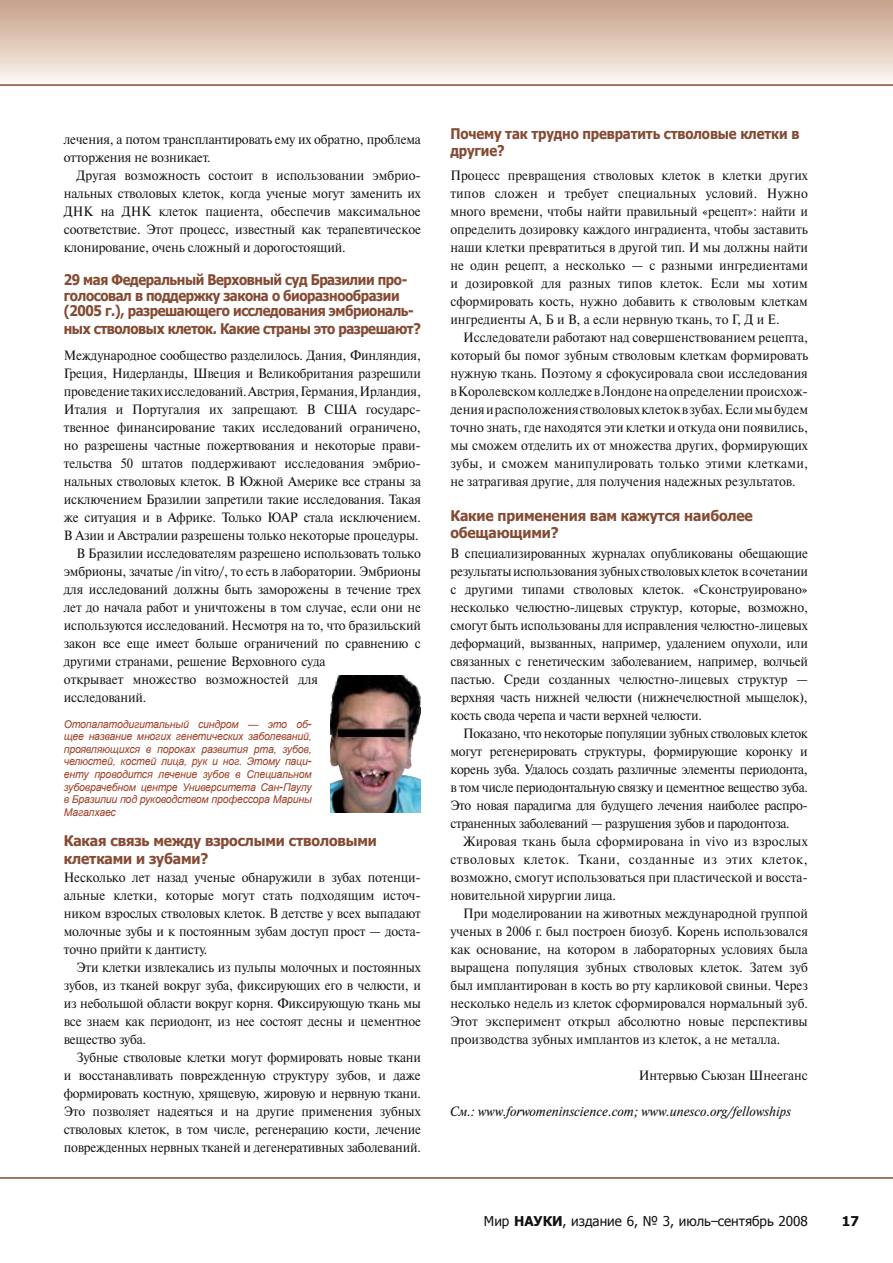
<style>
.page{position:relative;width:893px;height:1263px;background:#fff}
.page>*{position:absolute;margin:0;border:0;box-sizing:border-box;transform-origin:0 0}
.t1{font:700 14.7px/15.8px "Frutiger";letter-spacing:-.03em;color:#854b34;scale:.9 1}
.t2{font:700 14.7px/18px "Frutiger";letter-spacing:-.01em;color:#854b34;scale:.95 1}
.t3{font:700 14.7px/17.7px "Frutiger";letter-spacing:-.01em;color:#854b34;scale:.9 1}
.t4{font:13.5px/18px "Newton C";letter-spacing:-.01em;color:#121212;text-align:justify;scale:.95 1}
.t5{font:italic 13.5px "Newton C";color:#121212}
.t6{font:13.5px "Frutiger";color:#121212}
.t7{font:700 13.5px "Frutiger";color:#121212}
.t8{font:italic 10.5px/12.6px "Frutiger";letter-spacing:-.015em;color:#9d4027;text-align:justify}
.s1{font-weight:700}
</style>
<div class="page">
<div style="left:0;top:0;width:893px;height:85px;background:linear-gradient(to bottom,#c69f87,#fdf8f1)"></div>
<hr style="left:0;top:84px;width:893px;height:2px;background:#854b34">
<hr style="left:0;top:1177px;width:893px;height:2px;background:#854b34">
<img style="left:330px;top:675px;width:91px;height:137px">
<p class="t4" style="left:64px;top:130px;width:377px">лечения, а потом трансплантировать ему их обратно, проблема отторжения не возникает.</p>
<p class="t4" style="left:64px;top:166px;width:377px;text-indent:13px">Другая возможность состоит в использовании эмбрио&shy;нальных стволовых клеток, когда ученые могут заменить их ДНК на ДНК клеток пациента, обеспечив максимальное соответствие. Этот процесс, известный как терапевтическое клонирование, очень сложный и дорогостоящий.</p>
<p class="t1" style="left:64px;top:271px;width:390px">29 мая Федеральный Верховный суд Бразилии про&shy;голосовал в поддержку закона о биоразнообразии (2005 г.), разрешающего исследования эмбриональ-</p>
<p class="t1" style="left:64px;top:320px;width:398px">ных стволовых клеток. Какие страны это разрешают?</p>
<p class="t4" style="left:64px;top:346px;width:377px">Международное сообщество разделилось. Дания, Финляндия,</p>
<p class="t4" style="left:64px;top:364px;width:377px">Греция, Нидерланды, Швеция и Великобритания разрешили</p>
<p class="t4" style="left:64px;top:382px;width:377px">проведение таких исследований. Австрия, Германия, Ирландия,</p>
<p class="t4" style="left:64px;top:400px;width:377px">Италия и Португалия их запрещают. В США государс-</p>
<p class="t4" style="left:64px;top:418px;width:377px">твенное финансирование таких исследований ограничено,</p>
<p class="t4" style="left:64px;top:436px;width:377px">но разрешены частные пожертвования и некоторые прави-</p>
<p class="t4" style="left:64px;top:454px;width:377px">тельства 50 штатов поддерживают исследования эмбрио-</p>
<p class="t4" style="left:64px;top:472px;width:378px">нальных стволовых клеток. В Южной Америке все страны за</p>
<p class="t4" style="left:64px;top:490px;width:377px">исключением Бразилии запретили такие исследования. Такая</p>
<p class="t4" style="left:64px;top:508px;width:377px">же ситуация и в Африке. Только ЮАР стала исключением.</p>
<p class="t4" style="left:64px;top:526px;width:375px">В Азии и Австралии разрешены только некоторые процедуры.</p>
<p class="t4" style="left:77px;top:544px;width:364px">В Бразилии исследователям разрешено использовать только</p>
<p class="t4" style="left:64px;top:562px;width:377px">эмбрионы, зачатые /in vitro/, то есть в лаборатории. Эмбрионы</p>
<p class="t4" style="left:64px;top:580px;width:377px">для исследований должны быть заморожены в течение трех</p>
<p class="t4" style="left:64px;top:598px;width:377px">лет до начала работ и уничтожены в том случае, если они не</p>
<p class="t4" style="left:64px;top:616px;width:377px">используются исследований. Несмотря на то, что бразильский</p>
<p class="t4" style="left:64px;top:634px;width:377px">закон все еще имеет больше ограничений по сравнению с</p>
<p class="t4" style="left:64px;top:652px;width:277px">другими странами, решение Верховного суда</p>
<p class="t4" style="left:64px;top:670px;width:269px">открывает множество возможностей для</p>
<p class="t4" style="left:64px;top:688px;width:88px">исследований.</p>
<p class="t8" style="left:64px;top:718px;width:250px">Отопалатодигитальный синдром — это об&shy;щее название многих генетических заболеваний, проявляющихся в пороках развития рта, зубов, челюстей, костей лица, рук и ног. Этому паци&shy;енту проводится лечение зубов в Специальном зубоврачебном центре Университета Сан-Паулу в Бразилии под руководством профессора Марины Магалхаес</p>
<p class="t2" style="left:64px;top:831px;width:331px">Какая связь между взрослыми стволовыми клетками и зубами?</p>
<p class="t4" style="left:64px;top:868px;width:377px">Несколько лет назад ученые обнаружили в зубах потенци&shy;альные клетки, которые могут стать подходящим источ&shy;ником взрослых стволовых клеток. В детстве у всех выпадают молочные зубы и к постоянным зубам доступ прост — доста&shy;точно прийти к дантисту.</p>
<p class="t4" style="left:64px;top:958px;width:378px;text-indent:13px">Эти клетки извлекались из пульпы молочных и постоянных зубов, из тканей вокруг зуба, фиксирующих его в челюсти, и из небольшой области вокруг корня. Фиксирующую ткань мы все знаем как периодонт, из нее состоят десны и цементное вещество зуба.</p>
<p class="t4" style="left:64px;top:1048px;width:377px;text-indent:13px">Зубные стволовые клетки могут формировать новые ткани и восстанавливать поврежденную структуру зубов, и даже формировать костную, хрящевую, жировую и нервную ткани.<br>Это позволяет надеяться и на другие применения зубных стволовых клеток, в том числе, регенерацию кости, лечение поврежденных нервных тканей и дегенеративных заболеваний.</p>
<p class="t3" style="left:450px;top:124px;width:389px">Почему так трудно превратить стволовые клетки в другие?</p>
<p class="t4" style="left:450px;top:166px;width:378px">Процесс превращения стволовых клеток в клетки других типов сложен и требует специальных условий. Нужно много времени, чтобы найти правильный «рецепт»: найти и определить дозировку каждого инградиента, чтобы заставить наши клетки превратиться в другой тип. И мы должны найти не один рецепт, а несколько — с разными ингредиентами и дозировкой для разных типов клеток. Если мы хотим сформировать кость, нужно добавить к стволовым клеткам ингредиенты А, Б и В, а если нервную ткань, то Г, Д и Е.</p>
<p class="t4" style="left:450px;top:328px;width:378px;text-indent:13px">Исследователи работают над совершенствованием рецепта, который бы помог зубным стволовым клеткам формировать нужную ткань. Поэтому я сфокусировала свои исследования в Королевском колледже в Лондоне на определении происхож&shy;дения и расположения стволовых клеток в зубах. Если мы будем точно знать, где находятся эти клетки и откуда они появились, мы сможем отделить их от множества других, формирующих зубы, и сможем манипулировать только этими клетками, не затрагивая другие, для получения надежных результатов.</p>
<p class="t2" style="left:450px;top:506px;width:320px">Какие применения вам кажутся наиболее обещающими?</p>
<p class="t4" style="left:450px;top:544px;width:378px">В специализированных журналах опубликованы обещающие результаты использования зубных стволовых клеток в сочетании с другими типами стволовых клеток. «Сконструировано» несколько челюстно-лицевых структур, которые, возможно, смогут быть использованы для исправления челюстно-лицевых деформаций, вызванных, например, удалением опухоли, или связанных с генетическим заболеванием, например, волчьей пастью. Среди созданных челюстно-лицевых структур — верхняя часть нижней челюсти (нижнечелюстной мыщелок), кость свода черепа и части верхней челюсти.</p>
<p class="t4" style="left:450px;top:724px;width:378px;text-indent:13px">Показано, что некоторые популяции зубных стволовых клеток могут регенерировать структуры, формирующие коронку и корень зуба. Удалось создать различные элементы периодонта, в том числе периодонтальную связку и цементное вещество зуба.<br>Это новая парадигма для будущего лечения наиболее распро&shy;страненных заболеваний — разрушения зубов и пародонтоза.</p>
<p class="t4" style="left:450px;top:832px;width:378px;text-indent:13px">Жировая ткань была сформирована in vivo из взрослых стволовых клеток. Ткани, созданные из этих клеток, возможно, смогут использоваться при пластической и восста&shy;новительной хирургии лица.</p>
<p class="t4" style="left:450px;top:904px;width:378px;text-indent:13px">При моделировании на животных международной группой ученых в 2006 г. был построен биозуб. Корень использовался как основание, на котором в лабораторных условиях была выращена популяция зубных стволовых клеток. Затем зуб был имплантирован в кость во рту карликовой свиньи. Через несколько недель из клеток сформировался нормальный зуб.<br>Этот эксперимент открыл абсолютно новые перспективы производства зубных имплантов из клеток, а не металла.</p>
<p class="t4" style="left:639px;top:1066px;width:180px">Интервью Сьюзан Шнееганс</p>
<p class="t5" style="left:450px;top:1104px;width:342px">См.: www.forwomeninscience.com; www.unesco.org/fellowships</p>
<p class="t6" style="left:484px;top:1212px;width:325px">Мир <span class="s1">НАУКИ</span>, издание 6, № 3, июль–сентябрь 2008</p>
<p class="t7" style="left:842px;top:1212px;width:17px">17</p>
</div>
